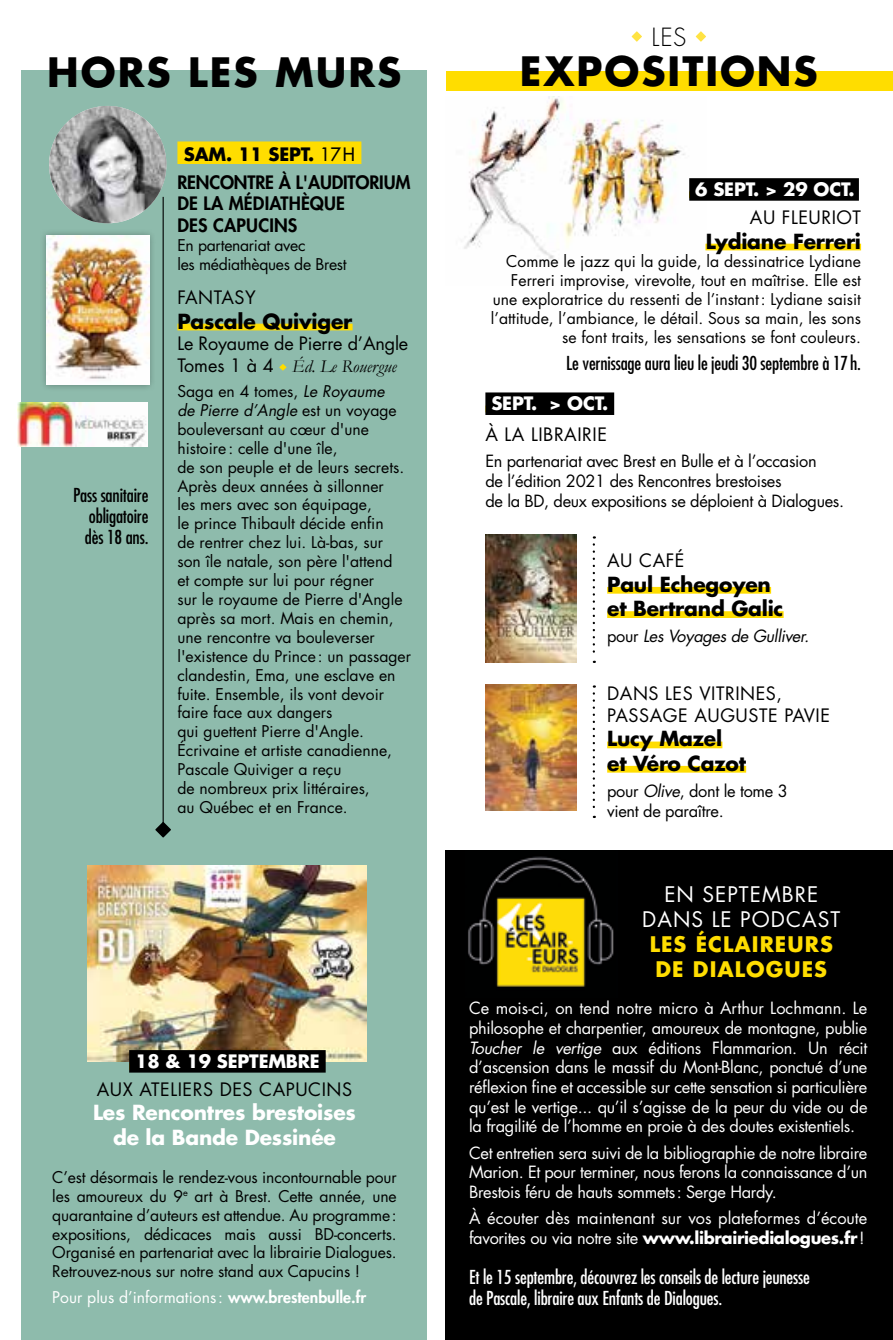
<style>
.page{position:relative;width:893px;height:1340px;background:#fff}
.page>*{position:absolute;margin:0;border:0;box-sizing:border-box;transform-origin:0 0}
.t1{font:700 39.38px "Futura Std";letter-spacing:.05em;color:#000}
.t2{font:300 24.3px "Futura Std";color:#000}
.t3{font:20.93px/25px "Futura Std";letter-spacing:.05em;color:#fff;text-align:center}
.t4{font:700 20.93px/25px "Futura Std";letter-spacing:.05em;color:#fd0}
.t5{font:700 20.25px/24.3px "Futura Std";letter-spacing:-.01em;color:#000}
.t6{font:700 20.25px/24.3px "Futura Std";letter-spacing:-.01em;color:#fff;text-align:center}
.t7{font:condensed 18.68px/21.2px "Futura Std";letter-spacing:-.01em;color:#fff}
.t8{font:condensed 18.68px/21.2px "Futura Std";letter-spacing:-.01em;color:#000;text-align:justify}
.t9{font:18px/21.6px "Futura Std";letter-spacing:.03em;color:#000}
.t10{font:700 18px "Futura Std";letter-spacing:-.01em;color:#fff}
.t11{font:800 18px/27.9px "Futura Std";letter-spacing:-.01em;color:#000}
.t12{font:800 18px/21.6px "Futura Std";letter-spacing:.01em;color:#000}
.t13{font:18px "Futura Std";letter-spacing:-.01em;color:#000}
.t14{font:italic 18px "Garamond";color:#000}
.t15{font:16.43px/19.6px "Futura Std";letter-spacing:-.02em;color:#fff;text-align:justify}
.t16{font:16.43px/19.6px "Futura Std";letter-spacing:-.02em;color:#000}
.t17{font:16.43px/19.6px "Futura Std";color:#fff}
.t18{font:italic 16.43px "Futura Std";letter-spacing:-.02em;color:#000}
.t19{font:15.75px/18.9px "Futura Std";color:#000;text-align:right}
.t20{font:15.75px "Futura Std";color:#fff}
.t21{font:15.75px/18.9px "Futura Std";letter-spacing:-.02em;color:#000}
.s1{font-weight:700}
.s2{font-weight:500}
.s3{font-family:"Futura Std";font-style:normal}
.s4{font-style:italic}
.s5{font-weight:800}
.s6{font-style:normal}
</style>
<div class="page">
<div style="left:446px;top:71px;width:447px;height:19px;background:#fd0"></div>
<svg style="left:632px;top:31px;width:10px;height:11px"></svg>
<svg style="left:696px;top:31px;width:10px;height:11px"></svg>
<img style="left:464px;top:97px;width:243px;height:162px">
<img style="left:485px;top:685px;width:92px;height:125px">
<img style="left:485px;top:535px;width:92px;height:127px">
<div style="left:689px;top:178px;width:170px;height:23px;background:#000"></div>
<div style="left:705px;top:244px;width:156px;height:6px;background:#fd0"></div>
<div style="left:485px;top:392px;width:129px;height:23px;background:#000"></div>
<div style="left:607px;top:587px;width:164px;height:6px;background:#fd0"></div>
<div style="left:607px;top:611px;width:177px;height:7px;background:#fd0"></div>
<div style="left:607px;top:741px;width:115px;height:7px;background:#fd0"></div>
<div style="left:607px;top:766px;width:139px;height:6px;background:#fd0"></div>
<svg style="left:593px;top:544px;width:2px;height:119px"></svg>
<svg style="left:593px;top:693px;width:2px;height:125px"></svg>
<div style="left:446px;top:851px;width:447px;height:488px;background:#000"></div>
<img style="left:468px;top:856px;width:146px;height:131px">
<div style="left:22px;top:70px;width:405px;height:1269px;background:#8ebbac"></div>
<div style="left:39px;top:229px;width:117px;height:163px;background:#000;opacity:.3"></div>
<img style="left:46px;top:236px;width:103px;height:149px">
<div style="left:177px;top:141px;width:184px;height:23px;background:#fd0"></div>
<div style="left:177px;top:324px;width:176px;height:6px;background:#fd0"></div>
<svg style="left:279px;top:364px;width:8px;height:6px"></svg>
<hr style="left:163px;top:197px;width:1px;height:639px;background:#000">
<svg style="left:155px;top:821px;width:16px;height:16px"></svg>
<img style="left:49px;top:106px;width:117px;height:117px;border-radius:59px">
<img style="left:18px;top:403px;width:130px;height:43px">
<img style="left:87px;top:865px;width:279px;height:196px">
<div style="left:129px;top:1050px;width:197px;height:22px;background:#000"></div>
<h1 class="t1" style="left:47px;top:46px;width:356px">HORS LES MURS</h1>
<p class="t8" style="left:85px;top:484px;width:65px;text-indent:-12px">Pass sanitaire obligatoire dès 18 ans.</p>
<p class="t11" style="left:177px;top:140px;width:234px;text-indent:6px"><span class="s1">SAM. 11 SEPT.</span> <span class="s2">17H<br></span>RENCONTRE À L'AUDITORIUM</p>
<p class="t12" style="left:177px;top:193px;width:169px">DE LA MÉDIATHÈQUE<br>DES CAPUCINS</p>
<p class="t21" style="left:177px;top:236px;width:171px">En partenariat avec<br>les médiathèques de Brest</p>
<p class="t9" style="left:177px;top:287px;width:80px">FANTASY</p>
<p class="t5" style="left:177px;top:308px;width:176px">Pascale Quiviger</p>
<p class="t13" style="left:177px;top:332px;width:232px">Le Royaume de Pierre d’Angle</p>
<p class="t14" style="left:177px;top:355px;width:221px"><span class="s3">Tomes 1 à 4</span> Éd. Le Rouergue</p>
<p class="t19" style="left:177px;top:382px;width:235px;text-align:left">Saga en 4 tomes, <span class="s4">Le Royaume<br>de Pierre d’Angle</span> est un voyage bouleversant au cœur d'une histoire: celle d'une île,<br>de son peuple et de leurs secrets.<br>Après deux années à sillonner<br>les mers avec son équipage,<br>le prince Thibault décide enfin<br>de rentrer chez lui. Là-bas, sur<br>son île natale, son père l'attend<br>et compte sur lui pour régner<br>sur le royaume de Pierre d'Angle après sa mort. Mais en chemin, une rencontre va bouleverser l'existence du Prince: un passager clandestin, Ema, une esclave en fuite. Ensemble, ils vont devoir faire face aux dangers<br>qui guettent Pierre d'Angle.<br>Écrivaine et artiste canadienne,<br>Pascale Quiviger a reçu<br>de nombreux prix littéraires,<br>au Québec et en France.</p>
<p class="t10" style="left:135px;top:1049px;width:186px">18 &amp; 19 SEPTEMBRE</p>
<p class="t9" style="left:97px;top:1078px;width:257px">AUX ATELIERS DES CAPUCINS</p>
<p class="t6" style="left:93px;top:1100px;width:264px">Les Rencontres brestoises de la Bande Dessinée</p>
<p class="t19" style="left:52px;top:1167px;width:346px;text-align:justify">C’est désormais le rendez-vous incontournable pour les amoureux du 9<sup>e</sup> art à Brest. Cette année, une quarantaine d’auteurs est attendue. Au programme: expositions, dédicaces mais aussi BD-concerts.<br>Organisé en partenariat avec la librairie Dialogues.<br>Retrouvez-nous sur notre stand aux Capucins !</p>
<p class="t20" style="left:52px;top:1286px;width:315px">Pour plus d’informations: <span class="s5">www.brestenbulle.fr</span></p>
<h2 class="t2" style="left:651px;top:22px;width:36px">LES</h2>
<h1 class="t1" style="left:520px;top:45px;width:300px">EXPOSITIONS</h1>
<p class="t10" style="left:695px;top:177px;width:161px">6 SEPT. &gt; 29 OCT.</p>
<p class="t9" style="left:750px;top:207px;width:113px">AU FLEURIOT</p>
<p class="t5" style="left:706px;top:228px;width:157px">Lydiane Ferreri</p>
<p class="t19" style="left:491px;top:252px;width:372px">Comme le jazz qui la guide, la dessinatrice Lydiane Ferreri improvise, virevolte, tout en maîtrise. Elle est une exploratrice du ressenti de l’instant: Lydiane saisit l’attitude, l’ambiance, le détail. Sous sa main, les sons se font traits, les sensations se font couleurs.</p>
<p class="t8" style="left:566px;top:353px;width:296px">Le vernissage aura lieu le jeudi 30 septembre à 17 h.</p>
<p class="t10" style="left:491px;top:392px;width:118px">SEPT. &gt; OCT.</p>
<p class="t9" style="left:485px;top:424px;width:123px">À LA LIBRAIRIE</p>
<p class="t16" style="left:485px;top:452px;width:360px">En partenariat avec Brest en Bulle et à l’occasion<br>de l’édition 2021 des Rencontres brestoises<br>de la BD, deux expositions se déploient à Dialogues.</p>
<p class="t9" style="left:607px;top:550px;width:79px">AU CAFÉ</p>
<p class="t5" style="left:607px;top:571px;width:178px">Paul Echegoyen et Bertrand Galic</p>
<p class="t18" style="left:607px;top:626px;width:204px"><span class="s6">pour</span> Les Voyages de Gulliver.</p>
<p class="t9" style="left:607px;top:683px;width:224px">DANS LES VITRINES,<br>PASSAGE AUGUSTE PAVIE</p>
<p class="t5" style="left:607px;top:726px;width:140px">Lucy Mazel et Véro Cazot</p>
<p class="t16" style="left:607px;top:781px;width:182px">pour <span class="s4">Olive</span>, dont le tome 3 vient de paraître.</p>
<h3 class="t3" style="left:642px;top:882px;width:200px">EN SEPTEMBRE<br>DANS LE PODCAST</h3>
<h3 class="t4" style="left:650px;top:931px;width:185px">LES ÉCLAIREURS<br>DE DIALOGUES</h3>
<p class="t15" style="left:469px;top:998px;width:400px">Ce mois-ci, on tend notre micro à Arthur Lochmann. Le philosophe et charpentier, amoureux de montagne, publie <span class="s4">Toucher le vertige</span> aux éditions Flammarion. Un récit d’ascension dans le massif du Mont-Blanc, ponctué d’une réflexion fine et accessible sur cette sensation si particulière qu’est le vertige... qu’il s’agisse de la peur du vide ou de la fragilité de l’homme en proie à des doutes existentiels.</p>
<p class="t15" style="left:469px;top:1142px;width:400px">Cet entretien sera suivi de la bibliographie de notre libraire Marion. Et pour terminer, nous ferons la connaissance d’un Brestois féru de hauts sommets: Serge Hardy.</p>
<p class="t17" style="left:469px;top:1208px;width:400px">À écouter dès maintenant sur vos plateformes d’écoute favorites ou via notre site <span class="s1">www.librairiedialogues.fr</span>!</p>
<p class="t7" style="left:469px;top:1266px;width:342px">Et le 15 septembre, découvrez les conseils de lecture jeunesse de Pascale, libraire aux Enfants de Dialogues.</p>
</div>
